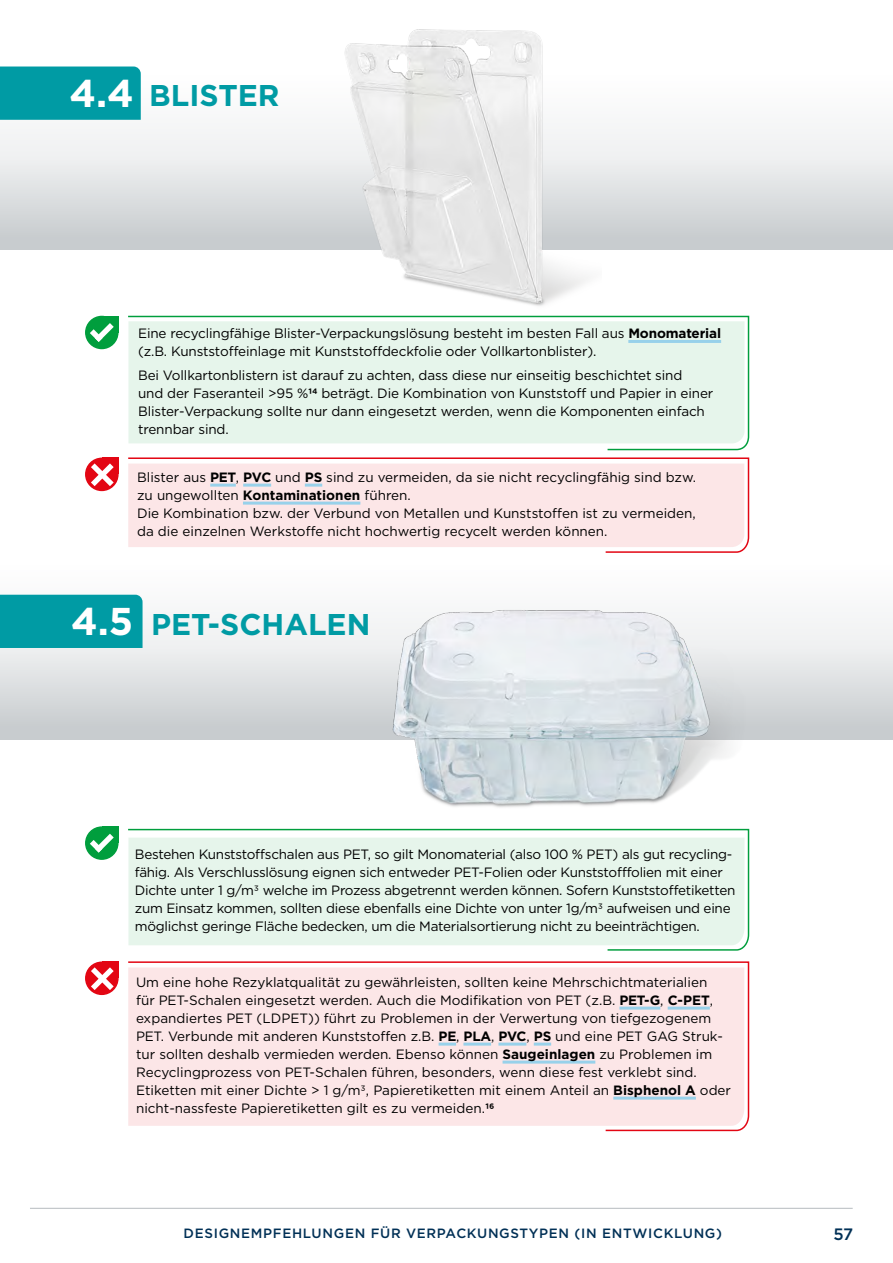
<style>
.page{position:relative;width:893px;height:1263px;background:#fff}
.page>*{position:absolute;margin:0;border:0;box-sizing:border-box;transform-origin:0 0}
.t1{font:700 30px "Gotham";color:#009ba4}
.t2{font:500 16.5px "Gotham";color:#003056}
.t3{font:13.5px/18px "Gotham";letter-spacing:-.01em;color:#000}
.t4{font:500 13.5px "Gotham";letter-spacing:.05em;color:#003056}
.s1{font-size:38.7px;color:#fff}
.s2{font-weight:700}
</style>
<div class="page">
<div style="left:0;top:47px;width:893px;height:203px;background:linear-gradient(to bottom,#fff,#ccd0d2)"></div>
<div style="left:0;top:67px;width:141px;height:53px;background:#009ba4"></div>
<div style="left:0;top:536px;width:893px;height:203px;background:linear-gradient(to bottom,#fff,#ccd0d2)"></div>
<div style="left:0;top:595px;width:143px;height:53px;background:#009ba4"></div>
<img style="left:325px;top:29px;width:277px;height:277px">
<hr style="left:30px;top:1208px;width:823px;height:1px;background:#bec3c6">
<svg style="left:128px;top:315px;width:622px;height:136px"></svg>
<div style="left:102px;top:316px;width:17px;height:16px;background:#009e3d"></div>
<div style="left:86px;top:316px;width:32px;height:32px;background:#009e3d;border-radius:50%"></div>
<div style="left:85px;top:316px;width:34px;height:33px;border:1px solid #009e3d;border-radius:50%"></div>
<svg style="left:90px;top:323px;width:24px;height:19px"></svg>
<div style="left:128px;top:321px;width:617px;height:122px;background:#e6f5eb"></div>
<hr style="left:628px;top:340px;width:93px;height:3px;background:#98d1ea">
<svg style="left:127px;top:457px;width:623px;height:97px;background:#fbe4e5"></svg>
<hr style="left:210px;top:484px;width:26px;height:3px;background:#98d1ea">
<hr style="left:243px;top:484px;width:28px;height:3px;background:#98d1ea">
<hr style="left:305px;top:484px;width:17px;height:3px;background:#98d1ea">
<hr style="left:243px;top:502px;width:117px;height:3px;background:#98d1ea">
<div style="left:102px;top:458px;width:17px;height:16px;background:#e30613"></div>
<div style="left:86px;top:458px;width:32px;height:32px;background:#e30613;border-radius:50%"></div>
<div style="left:85px;top:458px;width:34px;height:33px;border:1px solid #e30613;border-radius:50%"></div>
<svg style="left:91px;top:463px;width:23px;height:23px"></svg>
<svg style="left:128px;top:828px;width:622px;height:123px"></svg>
<div style="left:102px;top:826px;width:17px;height:17px;background:#009e3d"></div>
<div style="left:86px;top:827px;width:32px;height:32px;background:#009e3d;border-radius:50%"></div>
<div style="left:85px;top:826px;width:34px;height:34px;border:1px solid #009e3d;border-radius:50%"></div>
<svg style="left:90px;top:834px;width:24px;height:18px"></svg>
<div style="left:128px;top:837px;width:617px;height:108px;background:#e6f5eb"></div>
<svg style="left:128px;top:961px;width:622px;height:171px;background:#fbe4e5"></svg>
<hr style="left:619px;top:1006px;width:41px;height:3px;background:#98d1ea">
<hr style="left:668px;top:1006px;width:42px;height:3px;background:#98d1ea">
<hr style="left:439px;top:1042px;width:17px;height:3px;background:#98d1ea">
<hr style="left:463px;top:1042px;width:28px;height:3px;background:#98d1ea">
<hr style="left:498px;top:1042px;width:28px;height:3px;background:#98d1ea">
<hr style="left:534px;top:1042px;width:17px;height:3px;background:#98d1ea">
<hr style="left:503px;top:1060px;width:92px;height:3px;background:#98d1ea">
<hr style="left:613px;top:1096px;width:83px;height:3px;background:#98d1ea">
<div style="left:102px;top:961px;width:17px;height:17px;background:#e30613"></div>
<div style="left:86px;top:962px;width:32px;height:32px;background:#e30613;border-radius:50%"></div>
<div style="left:85px;top:961px;width:34px;height:34px;border:1px solid #e30613;border-radius:50%"></div>
<svg style="left:91px;top:967px;width:23px;height:23px"></svg>
<img style="left:343px;top:587px;width:415px;height:255px">
<h1 class="t1" style="left:69px;top:76px;width:212px"><span class="s1">4.4</span> BLISTER</h1>
<p class="t3" style="left:138px;top:324px;width:584px">Eine recyclingfähige Blister-Verpackungslösung besteht im besten Fall aus <span class="s2">Monomaterial </span>(z.B. Kunststoffeinlage mit Kunststoffdeckfolie oder Vollkartonblister).</p>
<p class="t3" style="left:138px;top:366px;width:577px">Bei Vollkartonblistern ist darauf zu achten, dass diese nur einseitig beschichtet sind<br>und der Faseranteil &gt;95 %<span class="s2">14</span> beträgt. Die Kombination von Kunststoff und Papier in einer Blister-Verpackung sollte nur dann eingesetzt werden, wenn die Komponenten einfach trennbar sind.</p>
<p class="t3" style="left:137px;top:468px;width:560px">Blister aus <span class="s2">PET</span>, <span class="s2">PVC</span> und <span class="s2">PS</span> sind zu vermeiden, da sie nicht recyclingfähig sind bzw. zu ungewollten <span class="s2">Kontaminationen</span> führen.<br>Die Kombination bzw. der Verbund von Metallen und Kunststoffen ist zu vermeiden, da die einzelnen Werkstoffe nicht hochwertig recycelt werden können.</p>
<h1 class="t1" style="left:71px;top:604px;width:301px"><span class="s1">4.5</span> PET-SCHALEN</h1>
<p class="t3" style="left:135px;top:845px;width:602px">Bestehen Kunststoffschalen aus PET, so gilt Monomaterial (also 100 % PET) als gut recycling&shy;fähig. Als Verschlusslösung eignen sich entweder PET-Folien oder Kunststofffolien mit einer Dichte unter 1 g/m3 welche im Prozess abgetrennt werden können. Sofern Kunststoffetiketten zum Einsatz kommen, sollten diese ebenfalls eine Dichte von unter 1g/m3 aufweisen und eine möglichst geringe Fläche bedecken, um die Materialsortierung nicht zu beeinträchtigen.</p>
<p class="t3" style="left:136px;top:973px;width:596px">Um eine hohe Rezyklatqualität zu gewährleisten, sollten keine Mehrschichtmaterialien<br>für PET-Schalen eingesetzt werden. Auch die Modifikation von PET (z.B. <span class="s2">PET-G</span>, <span class="s2">C-PET</span>, expandiertes PET (LDPET)) führt zu Problemen in der Verwertung von tiefgezogenem PET. Verbunde mit anderen Kunststoffen z.B. <span class="s2">PE</span>, <span class="s2">PLA</span>, <span class="s2">PVC</span>, <span class="s2">PS</span> und eine PET GAG Struk&shy;tur sollten deshalb vermieden werden. Ebenso können <span class="s2">Saugeinlagen</span> zu Problemen im Recyclingprozess von PET-Schalen führen, besonders, wenn diese fest verklebt sind.<br>Etiketten mit einer Dichte &gt; 1 g/m3, Papieretiketten mit einem Anteil an <span class="s2">Bisphenol A</span> oder nicht-nassfeste Papieretiketten gilt es zu vermeiden.<span class="s2">16</span></p>
<p class="t4" style="left:184px;top:1224px;width:540px">DESIGNEMPFEHLUNGEN FÜR VERPACKUNGSTYPEN (IN ENTWICKLUNG)</p>
<p class="t2" style="left:833px;top:1223px;width:21px">57</p>
</div>
